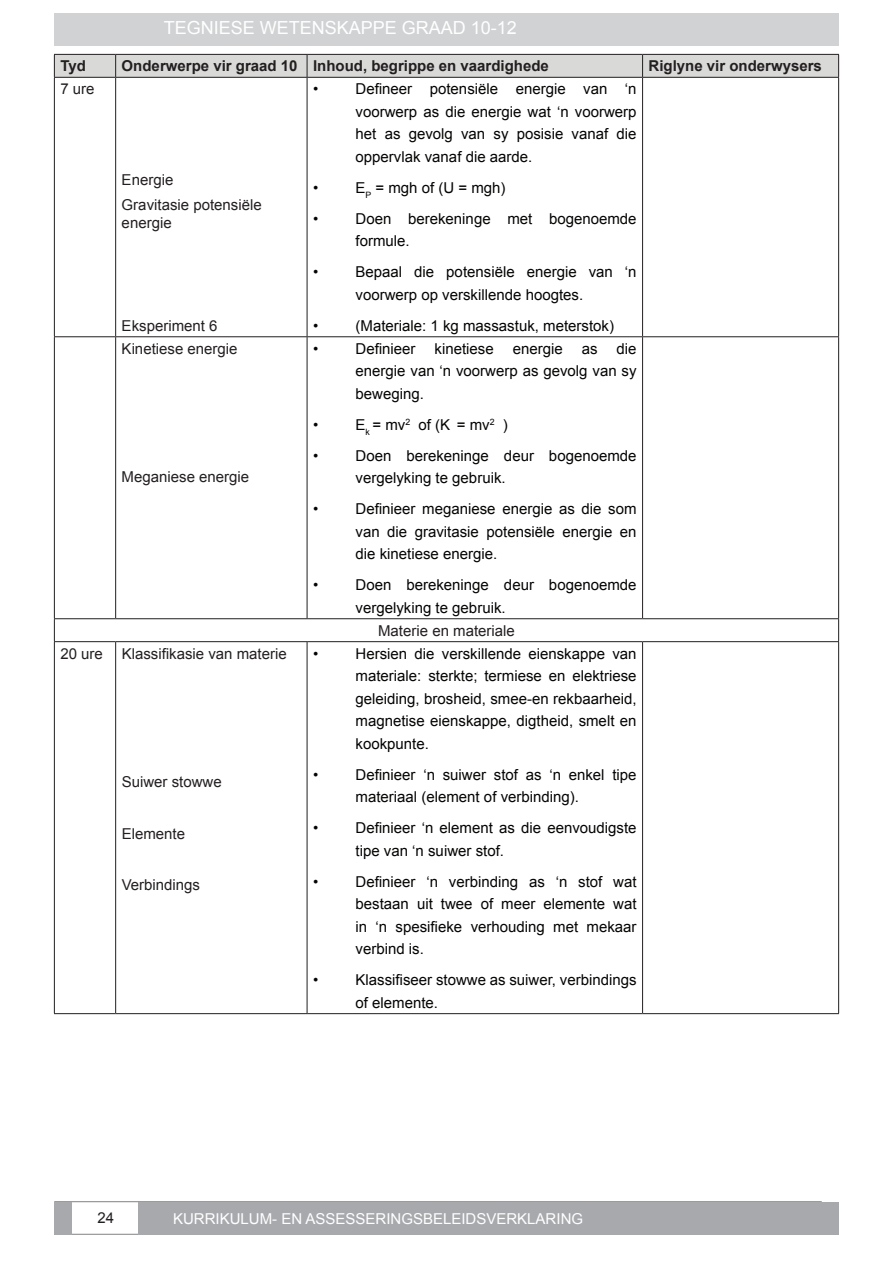
<style>
.page{position:relative;width:893px;height:1263px;background:#fff}
.page>*{position:absolute;margin:0;border:0;box-sizing:border-box;transform-origin:0 0}
.t1{font:18px "Arial";color:#fff}
.t2{font:15px/22.5px "Arial";color:#040503}
.t3{font:15px/25.8px "Arial";color:#231f20}
.t4{font:700 15px "Arial";color:#231f20}
.t5{font:15px "Arial";color:#fff}
</style>
<div class="page">
<hr style="left:54px;top:1234px;width:768px;height:1px;background:#808285">
<hr style="left:54px;top:1201px;width:768px;height:1px;background:#808285">
<div style="left:54px;top:1202px;width:18px;height:32px;background:#a8a9ad"></div>
<div style="left:139px;top:1202px;width:700px;height:32px;background:#a8a9ad"></div>
<div style="left:54px;top:13px;width:785px;height:33px;background:#d1d2d4"></div>
<svg style="left:54px;top:54px;width:785px;height:23px;background:#cfcfce"></svg>
<hr style="left:54px;top:77px;width:62px;height:1px;background:#231f20">
<hr style="left:54px;top:78px;width:1px;height:258px;background:#231f20">
<hr style="left:116px;top:77px;width:191px;height:1px;background:#231f20">
<hr style="left:115px;top:78px;width:1px;height:258px;background:#231f20">
<hr style="left:307px;top:77px;width:336px;height:1px;background:#231f20">
<hr style="left:307px;top:78px;width:1px;height:258px;background:#231f20">
<hr style="left:643px;top:77px;width:196px;height:1px;background:#231f20">
<hr style="left:642px;top:78px;width:1px;height:258px;background:#231f20">
<hr style="left:838px;top:78px;width:1px;height:258px;background:#231f20">
<hr style="left:54px;top:336px;width:62px;height:1px;background:#231f20">
<hr style="left:54px;top:337px;width:1px;height:281px;background:#231f20">
<hr style="left:116px;top:336px;width:191px;height:1px;background:#231f20">
<hr style="left:115px;top:337px;width:1px;height:281px;background:#231f20">
<hr style="left:307px;top:336px;width:336px;height:1px;background:#231f20">
<hr style="left:307px;top:337px;width:1px;height:281px;background:#231f20">
<hr style="left:643px;top:336px;width:196px;height:1px;background:#231f20">
<hr style="left:642px;top:337px;width:1px;height:281px;background:#231f20">
<hr style="left:838px;top:337px;width:1px;height:281px;background:#231f20">
<hr style="left:54px;top:618px;width:62px;height:1px;background:#231f20">
<svg style="left:54px;top:619px;width:1px;height:22px"></svg>
<hr style="left:116px;top:618px;width:191px;height:1px;background:#231f20">
<hr style="left:307px;top:618px;width:336px;height:1px;background:#231f20">
<hr style="left:643px;top:618px;width:196px;height:1px;background:#231f20">
<svg style="left:838px;top:619px;width:1px;height:22px"></svg>
<hr style="left:54px;top:641px;width:62px;height:1px;background:#231f20">
<hr style="left:54px;top:642px;width:1px;height:371px;background:#231f20">
<hr style="left:116px;top:641px;width:191px;height:1px;background:#231f20">
<hr style="left:115px;top:642px;width:1px;height:371px;background:#231f20">
<hr style="left:307px;top:641px;width:336px;height:1px;background:#231f20">
<hr style="left:307px;top:642px;width:1px;height:371px;background:#231f20">
<hr style="left:643px;top:641px;width:196px;height:1px;background:#231f20">
<hr style="left:642px;top:642px;width:1px;height:371px;background:#231f20">
<hr style="left:838px;top:642px;width:1px;height:371px;background:#231f20">
<hr style="left:54px;top:1013px;width:62px;height:1px;background:#231f20">
<hr style="left:116px;top:1013px;width:191px;height:1px;background:#231f20">
<hr style="left:307px;top:1013px;width:336px;height:1px;background:#231f20">
<hr style="left:643px;top:1013px;width:196px;height:1px;background:#231f20">
<p class="t1" style="left:164px;top:16px;width:355px">TEGNIESE WETENSKAPPE GRAAD 10-12</p>
<p class="t4" style="left:60px;top:56px;width:27px">Tyd</p>
<p class="t4" style="left:122px;top:56px;width:429px">Onderwerpe vir graad 10 Inhoud, begrippe en vaardighede</p>
<p class="t4" style="left:649px;top:56px;width:175px">Riglyne vir onderwysers</p>
<p class="t3" style="left:60px;top:76px;width:36px">7 ure</p>
<p class="t2" style="left:313px;top:78px;width:7px">•</p>
<p class="t2" style="left:356px;top:78px;width:282px;text-align:justify">Defineer potensiële energie van ‘n voorwerp as die energie wat ‘n voorwerp het as gevolg van sy posisie vanaf die oppervlak vanaf die aarde.</p>
<p class="t2" style="left:313px;top:176px;width:7px">•</p>
<p class="t2" style="left:356px;top:176px;width:151px">E<sub>P</sub> = mgh of (U = mgh)</p>
<p class="t2" style="left:313px;top:207px;width:7px">•</p>
<p class="t2" style="left:356px;top:207px;width:282px">Doen berekeninge met bogenoemde formule.</p>
<p class="t2" style="left:313px;top:261px;width:7px">•</p>
<p class="t2" style="left:356px;top:261px;width:282px">Bepaal die potensiële energie van ‘n voorwerp op verskillende hoogtes.</p>
<p class="t2" style="left:313px;top:314px;width:7px">•</p>
<p class="t2" style="left:356px;top:314px;width:260px">(Materiale: 1 kg massastuk, meterstok)</p>
<p class="t3" style="left:122px;top:167px;width:142px">Energie<br>Gravitasie potensiële</p>
<p class="t3" style="left:122px;top:210px;width:52px">energie</p>
<p class="t3" style="left:122px;top:313px;width:97px">Eksperiment 6</p>
<p class="t3" style="left:122px;top:336px;width:117px">Kinetiese energie</p>
<p class="t3" style="left:122px;top:464px;width:129px">Meganiese energie</p>
<p class="t3" style="left:60px;top:641px;width:44px">20 ure</p>
<p class="t3" style="left:122px;top:641px;width:167px">Klassifikasie van materie</p>
<p class="t3" style="left:122px;top:769px;width:102px">Suiwer stowwe</p>
<p class="t3" style="left:122px;top:821px;width:65px">Elemente</p>
<p class="t3" style="left:122px;top:872px;width:80px">Verbindings</p>
<p class="t2" style="left:313px;top:337px;width:7px">•</p>
<p class="t2" style="left:356px;top:337px;width:62px">Definieer</p>
<p class="t2" style="left:435px;top:337px;width:61px">kinetiese</p>
<p class="t2" style="left:513px;top:337px;width:52px">energie</p>
<p class="t2" style="left:582px;top:337px;width:17px">as</p>
<p class="t2" style="left:356px;top:337px;width:282px;text-align:justify;text-indent:261px">die energie van ‘n voorwerp as gevolg van sy beweging.</p>
<p class="t2" style="left:313px;top:413px;width:7px">•</p>
<p class="t2" style="left:356px;top:413px;width:154px">E<sub>k</sub> = mv<sup>2</sup> of (K = mv<sup>2</sup> )</p>
<p class="t2" style="left:313px;top:444px;width:7px">•</p>
<p class="t2" style="left:356px;top:444px;width:282px">Doen berekeninge deur bogenoemde vergelyking te gebruik.</p>
<p class="t2" style="left:313px;top:498px;width:7px">•</p>
<p class="t2" style="left:356px;top:498px;width:282px;text-align:justify">Definieer meganiese energie as die som van die gravitasie potensiële energie en die kinetiese energie.</p>
<p class="t2" style="left:313px;top:574px;width:7px">•</p>
<p class="t2" style="left:356px;top:574px;width:282px">Doen berekeninge deur bogenoemde vergelyking te gebruik.</p>
<p class="t3" style="left:378px;top:618px;width:138px">Materie en materiale</p>
<p class="t2" style="left:313px;top:642px;width:7px">•</p>
<p class="t2" style="left:356px;top:642px;width:282px;text-align:justify">Hersien die verskillende eienskappe van materiale: sterkte; termiese en elektriese geleiding, brosheid, smee-en rekbaarheid, magnetise eienskappe, digtheid, smelt en kookpunte.</p>
<p class="t2" style="left:313px;top:763px;width:7px">•</p>
<p class="t2" style="left:356px;top:763px;width:282px">Definieer ‘n suiwer stof as ‘n enkel tipe materiaal (element of verbinding).</p>
<p class="t2" style="left:313px;top:817px;width:7px">•</p>
<p class="t2" style="left:356px;top:817px;width:282px">Definieer ‘n element as die eenvoudigste tipe van ‘n suiwer stof.</p>
<p class="t2" style="left:313px;top:870px;width:7px">•</p>
<p class="t2" style="left:356px;top:870px;width:282px;text-align:justify">Definieer ‘n verbinding as ‘n stof wat bestaan uit twee of meer elemente wat in ‘n spesifieke verhouding met mekaar verbind is.</p>
<p class="t2" style="left:313px;top:969px;width:7px">•</p>
<p class="t2" style="left:356px;top:969px;width:282px">Klassifiseer stowwe as suiwer, verbindings of elemente.</p>
<p class="t3" style="left:97px;top:1205px;width:18px">24</p>
<p class="t5" style="left:173px;top:1209px;width:412px">KURRIKULUM- EN ASSESSERINGSBELEIDSVERKLARING</p>
</div>
